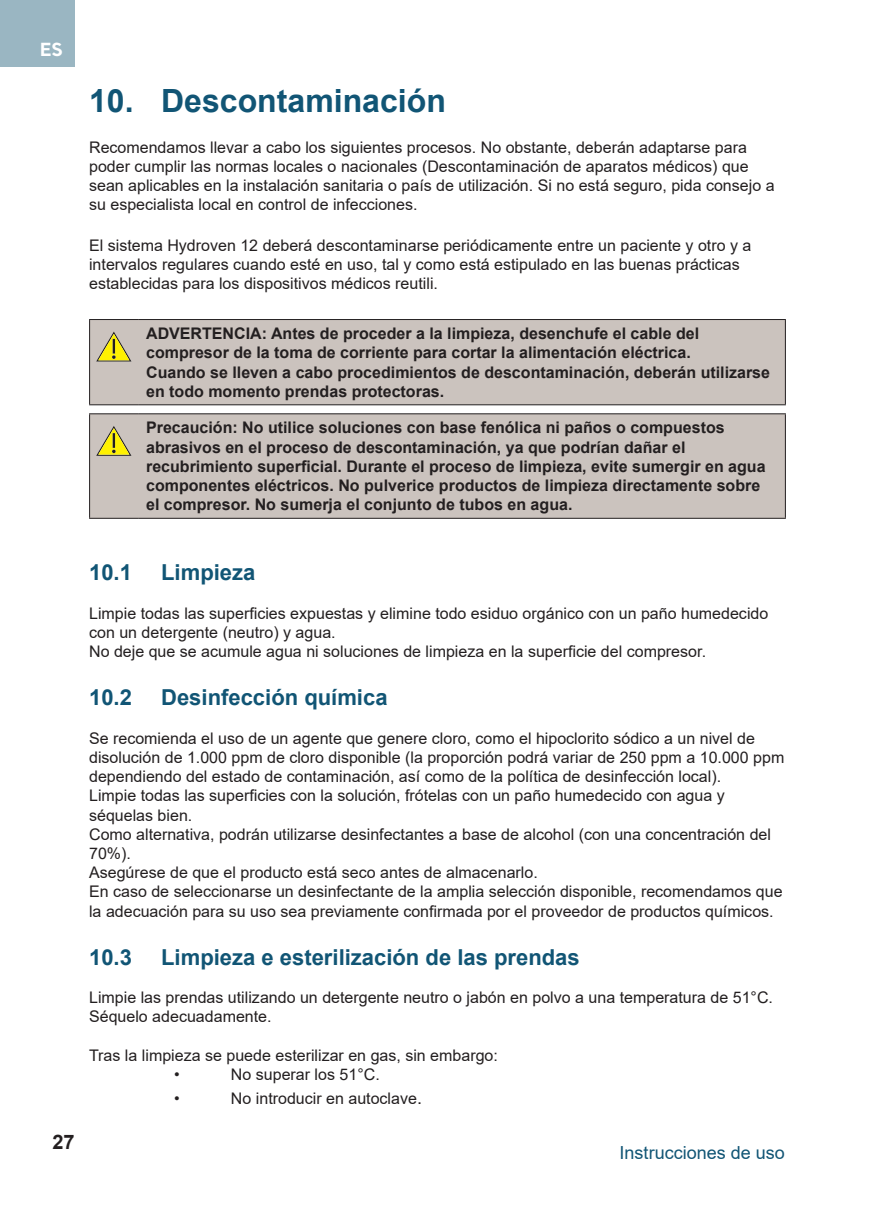
<style>
.page{position:relative;width:874px;height:1225px;background:#fff}
.page>*{position:absolute;margin:0;border:0;box-sizing:border-box;transform-origin:0 0}
.Main_Heading{font:700 32px "Arial";color:#115575}
.Sub_Heading{font:700 22px "Arial";color:#115575}
.t1{font:700 20px "Arial";color:#231f20}
.t2{font:18px "Arial";color:#115575}
.t3{font:700 18px "Santral";color:#fff}
.Normal_8pt{font:16px/19.2px "Arial";color:#231f20}
.Warning_8pt{font:700 16px/19.2px "Arial";color:#231f20}
.s1{font-size:18px}
</style>
<div class="page">
<div style="left:0;top:0;width:75px;height:67px;background:#9ab6c2"></div>
<div style="left:90px;top:320px;width:694px;height:84px;background:#cbc3be"></div>
<hr style="left:89px;top:319px;width:49px;height:1px;background:#231f20">
<hr style="left:89px;top:320px;width:1px;height:84px;background:#231f20">
<hr style="left:138px;top:319px;width:647px;height:1px;background:#231f20">
<hr style="left:784px;top:320px;width:1px;height:84px;background:#231f20">
<hr style="left:89px;top:404px;width:49px;height:1px;background:#231f20">
<hr style="left:138px;top:404px;width:647px;height:1px;background:#231f20">
<svg style="left:96px;top:331px;width:35px;height:30px"></svg>
<div style="left:90px;top:414px;width:694px;height:104px;background:#cbc3be"></div>
<hr style="left:89px;top:413px;width:49px;height:1px;background:#231f20">
<hr style="left:89px;top:414px;width:1px;height:104px;background:#231f20">
<hr style="left:138px;top:413px;width:647px;height:1px;background:#231f20">
<hr style="left:784px;top:414px;width:1px;height:104px;background:#231f20">
<hr style="left:89px;top:518px;width:49px;height:1px;background:#231f20">
<hr style="left:138px;top:518px;width:647px;height:1px;background:#231f20">
<svg style="left:96px;top:426px;width:35px;height:30px"></svg>
<p class="t3" style="left:40px;top:37px;width:25px">ES</p>
<p class="Main_Heading" style="left:89px;top:78px;width:358px">10. Descontaminación</p>
<p class="Normal_8pt" style="left:89px;top:137px;width:686px">Recomendamos llevar a cabo los siguientes procesos. No obstante, deberán adaptarse para poder cumplir las normas locales o nacionales (Descontaminación de aparatos médicos) que sean aplicables en la instalación sanitaria o país de utilización. Si no está seguro, pida consejo a su especialista local en control de infecciones.</p>
<p class="Normal_8pt" style="left:89px;top:236px;width:663px">El sistema Hydroven 12 deberá descontaminarse periódicamente entre un paciente y otro y a intervalos regulares cuando esté en uso, tal y como está estipulado en las buenas prácticas establecidas para los dispositivos médicos reutili.</p>
<p class="Warning_8pt" style="left:146px;top:324px;width:554px">ADVERTENCIA: Antes de proceder a la limpieza, desenchufe el cable del compresor de la toma de corriente para cortar la alimentación eléctrica.</p>
<p class="Warning_8pt" style="left:146px;top:362px;width:625px">Cuando se lleven a cabo procedimientos de descontaminación, deberán utilizarse en todo momento prendas protectoras.</p>
<p class="Warning_8pt" style="left:146px;top:418px;width:620px">Precaución: No utilice soluciones con base fenólica ni paños o compuestos abrasivos en el proceso de descontaminación, ya que podrían dañar el recubrimiento superficial. Durante el proceso de limpieza, evite sumergir en agua componentes eléctricos. No pulverice productos de limpieza directamente sobre el compresor. No sumerja el conjunto de tubos en agua.</p>
<p class="t1" style="left:52px;top:1128px;width:24px">27</p>
<p class="Sub_Heading" style="left:89px;top:557px;width:44px">10.1</p>
<p class="Sub_Heading" style="left:161px;top:557px;width:96px">Limpieza</p>
<p class="Normal_8pt" style="left:89px;top:603px;width:680px">Limpie todas las superficies expuestas y elimine todo esiduo orgánico con un paño humedecido con un detergente (neutro) y agua.</p>
<p class="Normal_8pt" style="left:89px;top:642px;width:618px">No deje que se acumule agua ni soluciones de limpieza en la superficie del compresor.</p>
<p class="Sub_Heading" style="left:89px;top:682px;width:44px">10.2</p>
<p class="Sub_Heading" style="left:161px;top:682px;width:228px">Desinfección química</p>
<p class="Normal_8pt" style="left:89px;top:728px;width:696px">Se recomienda el uso de un agente que genere cloro, como el hipoclorito sódico a un nivel de disolución de 1.000 ppm de cloro disponible (la proporción podrá variar de 250 ppm a 10.000 ppm dependiendo del estado de contaminación, así como de la política de desinfección local).</p>
<p class="Normal_8pt" style="left:89px;top:786px;width:636px">Limpie todas las superficies con la solución, frótelas con un paño humedecido con agua y séquelas bien.</p>
<p class="Normal_8pt" style="left:89px;top:824px;width:683px">Como alternativa, podrán utilizarse desinfectantes a base de alcohol (con una concentración del<br>70%).</p>
<p class="Normal_8pt" style="left:89px;top:862px;width:450px">Asegúrese de que el producto está seco antes de almacenarlo.</p>
<p class="Normal_8pt" style="left:89px;top:882px;width:694px">En caso de seleccionarse un desinfectante de la amplia selección disponible, recomendamos que la adecuación para su uso sea previamente confirmada por el proveedor de productos químicos.</p>
<p class="Sub_Heading" style="left:89px;top:941px;width:44px">10.3</p>
<p class="Sub_Heading" style="left:161px;top:941px;width:420px">Limpieza e esterilización de las prendas</p>
<p class="Normal_8pt" style="left:89px;top:987px;width:685px">Limpie las prendas utilizando un detergente neutro o jabón en polvo a una temperatura de 51°C.<br>Séquelo adecuadamente.</p>
<p class="Normal_8pt" style="left:89px;top:1045px;width:410px">Tras la limpieza se puede esterilizar en gas, sin embargo:</p>
<p class="Normal_8pt" style="left:174px;top:1064px;width:7px">•</p>
<p class="Normal_8pt" style="left:231px;top:1064px;width:150px">No superar los 51°C.</p>
<p class="Normal_8pt" style="left:174px;top:1088px;width:7px">•</p>
<p class="Normal_8pt" style="left:231px;top:1088px;width:192px">No introducir en autoclave<span class="s1">.</span></p>
<p class="t2" style="left:619px;top:1140px;width:167px">Instrucciones de uso</p>
</div>
